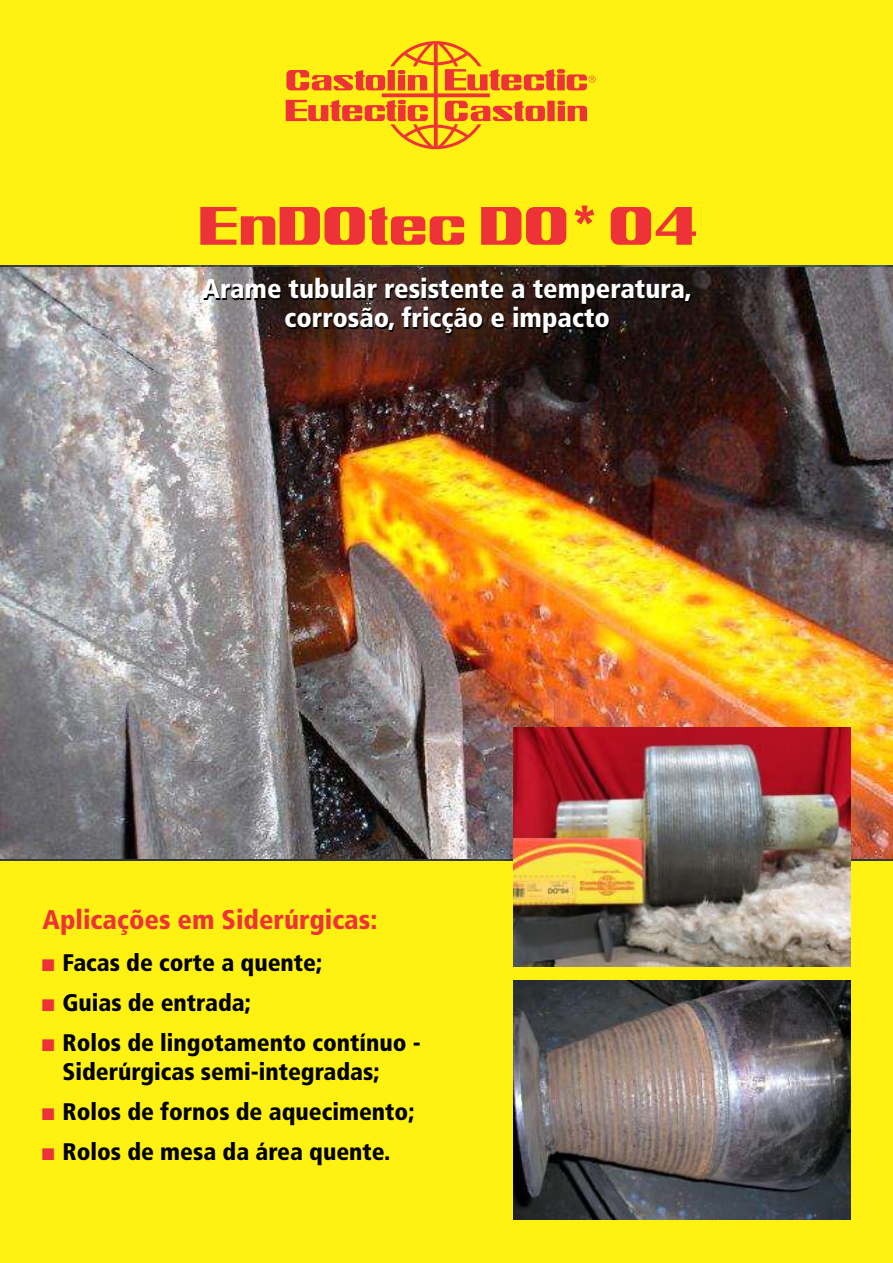
<style>
.page{position:relative;width:893px;height:1263px;background:#fff212}
.page>*{position:absolute;margin:0;border:0;box-sizing:border-box;transform-origin:0 0}
.t1{font:52.2px "Castolin";color:#ed3338}
.t2{font:900 condensed 27px/29.1px "Frutiger LT";color:#fff;text-align:center}
.t3{font:900 condensed 27px "Frutiger LT";color:#ed3338}
.t4{font:900 condensed 24px/40.3px "Frutiger LT";color:#000}
.s1{font-family:"Frutiger LT";font-weight:900;font-stretch:condensed}
</style>
<div class="page">
<img style="left:0;top:267px;width:893px;height:592px">
<svg style="left:286px;top:41px;width:310px;height:108px"></svg>
<img style="left:514px;top:727px;width:336px;height:239px">
<img style="left:514px;top:981px;width:336px;height:239px">
<h1 class="t1" style="left:200px;top:207px;width:502px">EnDOtec DO<span class="s1">*</span> 04</h1>
<p class="t2" style="left:203px;top:276px;width:491px">Arame tubular resistente a temperatura, corrosão, fricção e impacto</p>
<p class="t3" style="left:43px;top:909px;width:336px">Aplicações em Siderúrgicas:</p>
<p class="t4" style="left:62px;top:944px;width:360px">Facas de corte a quente;<br>Guias de entrada;<br>Rolos de lingotamento contínuo -</p>
<p class="t4" style="left:62px;top:1053px;width:354px">Siderúrgicas semi-integradas;<br>Rolos de fornos de aquecimento;<br>Rolos de mesa da área quente.</p>
</div>
